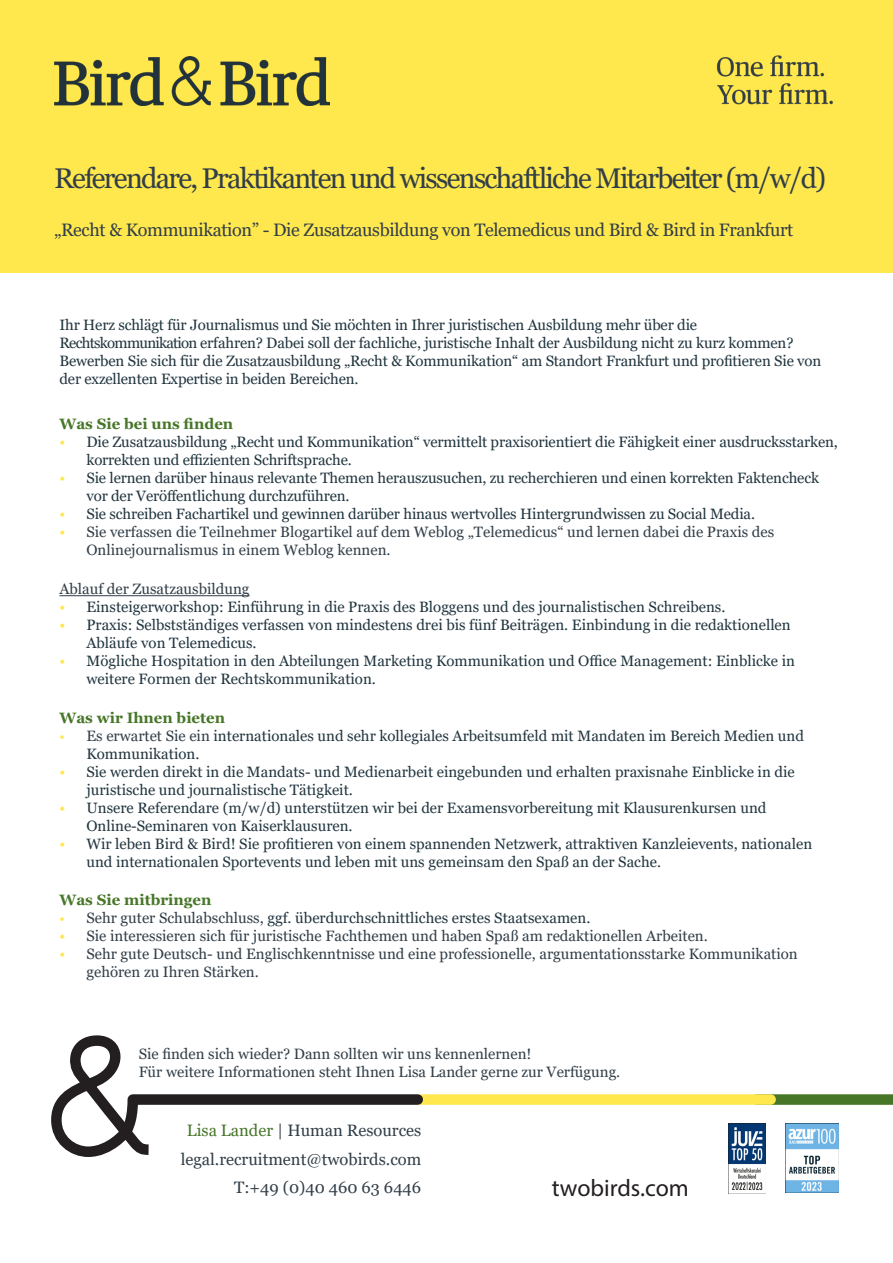
<style>
.page{position:relative;width:893px;height:1263px;background:#fff}
.page>*{position:absolute;margin:0;border:0;box-sizing:border-box;transform-origin:0 0}
.t1{font:28.5px "Georgia";letter-spacing:-.06em;color:#323e48}
.t2{font:24px "Myriad Pro";color:#231f20}
.t3{font:18px "Georgia";letter-spacing:-.02em;color:#323e48}
.t4{font:16.5px/28.7px "Georgia";color:#323e48;text-align:right}
.t5{font:15px/18px "Georgia";color:#21353f}
.t6{font:15px/18px "Georgia";color:#323e48}
.t7{font:700 15px "Georgia";color:#477628}
.s1{color:#ffe84d}
.s2{font-size:13.5px;color:#ffe84d}
.s3{color:#323e48}
.s4{color:#477628}
</style>
<div class="page">
<div style="left:0;top:0;width:893px;height:272px;background:#ffe84d"></div>
<img style="left:55px;top:57px;width:274px;height:48px">
<hr style="left:59px;top:595px;width:191px;height:1px;background:#323e48">
<div style="left:757px;top:1094px;width:136px;height:11px;background:#477628"></div>
<div style="left:421px;top:1094px;width:350px;height:11px;background:#ffe84d"></div>
<svg style="left:51px;top:1035px;width:377px;height:122px"></svg>
<img style="left:786px;top:1123px;width:52px;height:70px">
<img style="left:728px;top:1123px;width:37px;height:70px">
<img style="left:716px;top:55px;width:117px;height:50px">
<h1 class="t1" style="left:54px;top:161px;width:774px">Referendare, Praktikanten und wissenschaftliche Mitarbeiter (m/w/d)</h1>
<p class="t3" style="left:54px;top:219px;width:741px">„Recht &amp; Kommunikation” - Die Zusatzausbildung von Telemedicus und Bird &amp; Bird in Frankfurt</p>
<p class="t5" style="left:59px;top:316px;width:763px">Ihr Herz schlägt für Journalismus und Sie möchten in Ihrer juristischen Ausbildung mehr über die Rechtskommunikation erfahren? Dabei soll der fachliche, juristische Inhalt der Ausbildung nicht zu kurz kommen?<br>Bewerben Sie sich für die Zusatzausbildung „Recht &amp; Kommunikation“ am Standort Frankfurt und profitieren Sie von der exzellenten Expertise in beiden Bereichen.</p>
<p class="t7" style="left:59px;top:414px;width:175px">Was Sie bei uns finden</p>
<p class="t5" style="left:86px;top:433px;width:753px;text-indent:-27px"><span class="s1">•</span> Die Zusatzausbildung „Recht und Kommunikation“ vermittelt praxisorientiert die Fähigkeit einer ausdrucksstarken, korrekten und effizienten Schriftsprache.</p>
<p class="t5" style="left:86px;top:469px;width:734px;text-indent:-27px"><span class="s1">•</span> Sie lernen darüber hinaus relevante Themen herauszusuchen, zu recherchieren und einen korrekten Faktencheck vor der Veröffentlichung durchzuführen.</p>
<p class="t5" style="left:59px;top:505px;width:697px"><span class="s1">•</span> Sie schreiben Fachartikel und gewinnen darüber hinaus wertvolles Hintergrundwissen zu Social Media.</p>
<p class="t6" style="left:86px;top:523px;width:689px;text-indent:-27px"><span class="s1">•</span> Sie verfassen die Teilnehmer Blogartikel auf dem Weblog „Telemedicus“ und lernen dabei die Praxis des<br>Onlinejournalismus in einem Weblog kennen.</p>
<p class="t6" style="left:59px;top:580px;width:192px">Ablauf der Zusatzausbildung</p>
<p class="t5" style="left:59px;top:598px;width:667px"><span class="s1">•</span> Einsteigerworkshop: Einführung in die Praxis des Bloggens und des journalistischen Schreibens.</p>
<p class="t5" style="left:86px;top:616px;width:706px;text-indent:-27px"><span class="s1">•</span> Praxis: Selbstständiges verfassen von mindestens drei bis fünf Beiträgen. Einbindung in die redaktionellen<br>Abläufe von Telemedicus.</p>
<p class="t5" style="left:86px;top:652px;width:710px;text-indent:-27px"><span class="s1">•</span> Mögliche Hospitation in den Abteilungen Marketing Kommunikation und Office Management: Einblicke in weitere Formen der Rechtskommunikation.</p>
<p class="t7" style="left:59px;top:708px;width:167px">Was wir Ihnen bieten</p>
<p class="t5" style="left:86px;top:727px;width:719px;text-indent:-27px"><span class="s2">•</span> <span class="s3">Es erwartet Sie ein</span> internationales und sehr kollegiales Arbeitsumfeld mit Mandaten im Bereich Medien und<br>Kommunikation.</p>
<p class="t5" style="left:86px;top:763px;width:710px;text-indent:-27px"><span class="s1">•</span> Sie werden direkt in die Mandats- und Medienarbeit eingebunden und erhalten praxisnahe Einblicke in die juristische und journalistische Tätigkeit.</p>
<p class="t5" style="left:86px;top:799px;width:682px;text-indent:-27px"><span class="s1">•</span> Unsere Referendare (m/w/d) unterstützen wir bei der Examensvorbereitung mit Klausurenkursen und<br>Online-Seminaren von Kaiserklausuren.</p>
<p class="t5" style="left:86px;top:835px;width:727px;text-indent:-27px"><span class="s1">•</span> Wir leben Bird &amp; Bird! Sie profitieren von einem spannenden Netzwerk, attraktiven Kanzleievents, nationalen und internationalen Sportevents und leben mit uns gemeinsam den Spaß an der Sache.</p>
<p class="t7" style="left:59px;top:890px;width:154px">Was Sie mitbringen</p>
<p class="t5" style="left:59px;top:909px;width:532px"><span class="s2">•</span> <span class="s3">Sehr guter Schulabschluss,</span> ggf. überdurchschnittliches erstes Staatsexamen.</p>
<p class="t6" style="left:59px;top:927px;width:650px"><span class="s1">•</span> Sie interessieren sich für juristische Fachthemen und haben Spaß am redaktionellen Arbeiten.</p>
<p class="t6" style="left:86px;top:945px;width:713px;text-indent:-27px"><span class="s1">•</span> Sehr gute Deutsch- und Englischkenntnisse und eine professionelle, argumentationsstarke Kommunikation gehören zu Ihren Stärken.</p>
<p class="t6" style="left:139px;top:1045px;width:483px">Sie finden sich wieder? Dann sollten wir uns kennenlernen!<br>Für weitere Informationen steht Ihnen Lisa Lander gerne zur Verfügung.</p>
<p class="t4" style="left:181px;top:1116px;width:242px"><span class="s4">Lisa Lander</span> | Human Resources legal.recruitment@twobirds.com<br>T:+49 (0)40 460 63 6446</p>
<h2 class="t2" style="left:552px;top:1173px;width:139px">twobirds.com</h2>
</div>
